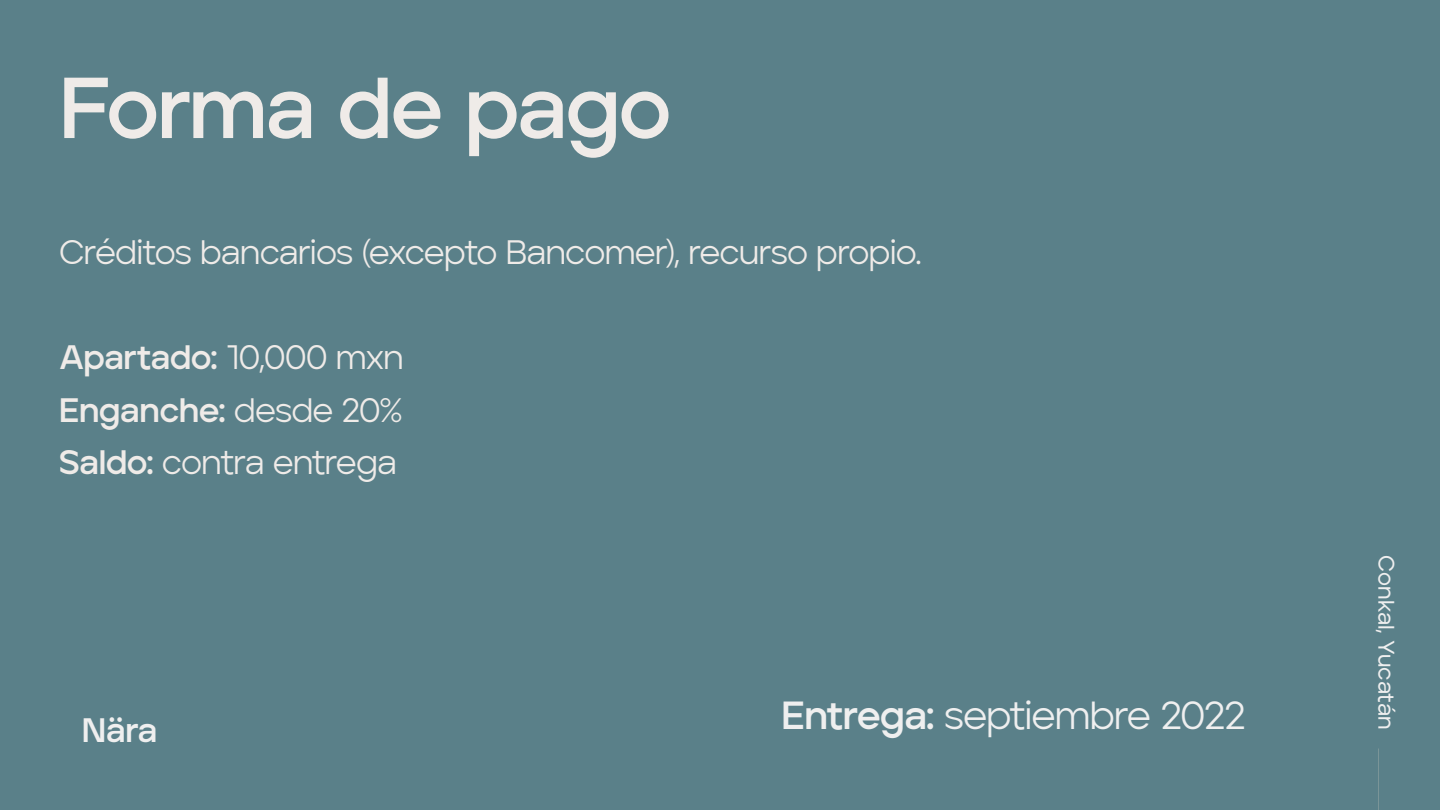
<style>
.page{position:relative;width:1440px;height:810px;background:#5a8089}
.page>*{position:absolute;margin:0;border:0;box-sizing:border-box;transform-origin:0 0}
.t1{font:700 86.25px "Aventa";letter-spacing:-.025em;color:#efebe8}
.t2{font:39.08px "Aventa";letter-spacing:-.035em;color:#efefef}
.t3{font:33.75px/52.5px "Aventa";letter-spacing:-.025em;color:#efebe8;text-align:justify}
.t4{font:700 33.75px "Aventa";color:#efefef}
.t5{font:500 22.5px "Aventa";letter-spacing:-.005em;color:#efefef}
.s1{font-weight:700}
</style>
<div class="page">
<h1 class="t1" style="left:59px;top:55px;width:614px">Forma de pago</h1>
<p class="t3" style="left:59px;top:226px;width:864px">Créditos bancarios (excepto Bancomer), recurso propio.</p>
<p class="t3" style="left:59px;top:331px;width:346px"><span class="s1">Apartado:</span> 10,000 mxn <span class="s1">Enganche:</span> desde 20% <span class="s1">Saldo:</span> contra entrega</p>
<p class="t4" style="left:82px;top:710px;width:77px">Nära</p>
<p class="t2" style="left:782px;top:691px;width:466px"><span class="s1">Entrega:</span> septiembre 2022</p>
<p class="t5" style="left:1400px;top:555px;width:176px;rotate:90deg">Conkal, Yucatán</p>
</div>
